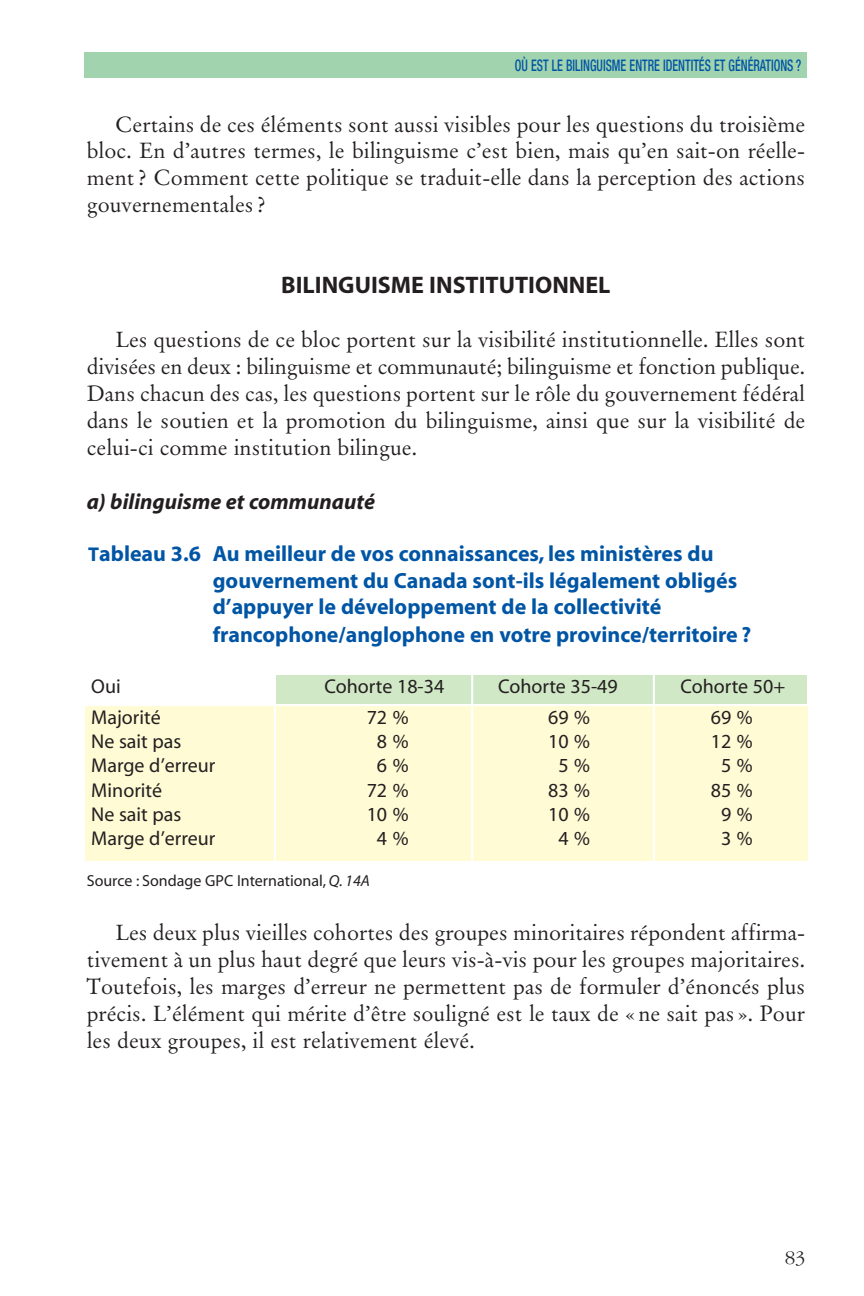
<style>
.page{position:relative;width:864px;height:1296px;background:#fff}
.page>*{position:absolute;margin:0;border:0;box-sizing:border-box;transform-origin:0 0}
.t1{font:700 24px "Myriad";color:#231f20}
.t2{font:22px/27px "Garamand Classic";color:#231f20;text-align:justify}
.t3{font:700 22px/26.8px "Myriad";color:#0155a5}
.t4{font:italic 700 22px "Myriad";color:#231f20}
.t5{font:20px "Myriad";color:#231f20}
.t6{font:300 20px "Garamond";color:#231f20}
.t7{font:500 condensed 16px "Helvetica Neue";color:#0155a5;scale:.75 1}
.t8{font:16px "Myriad";color:#231f20}
.s1{font-size:20px}
.s2{font-style:italic}
</style>
<div class="page">
<div style="left:276px;top:675px;width:531px;height:28px;background:#d1e8c6"></div>
<div style="left:85px;top:706px;width:722px;height:155px;background:#fffbd5"></div>
<hr style="left:274px;top:674px;width:2px;height:189px;background:#fff">
<hr style="left:471px;top:674px;width:2px;height:188px;background:#fff">
<hr style="left:653px;top:673px;width:2px;height:191px;background:#fff">
<div style="left:85px;top:53px;width:722px;height:25px;background:#a1d4ae"></div>
<p class="t7" style="left:515px;top:60px;width:383px">OÙ EST LE BILINGUISME ENTRE IDENTITÉS ET GÉNÉRATIONS ?</p>
<p class="t2" style="left:87px;top:110px;width:720px;text-indent:29px">Certains de ces éléments sont aussi visibles pour les questions du troisième bloc. En d’autres termes, le bilinguisme c’est bien, mais qu’en sait-on réelle&shy;ment ? Comment cette politique se traduit-elle dans la perception des actions gouvernementales ?</p>
<p class="t1" style="left:281px;top:276px;width:331px">BILINGUISME INSTITUTIONNEL</p>
<p class="t2" style="left:87px;top:326px;width:720px;text-indent:29px">Les questions de ce bloc portent sur la visibilité institutionnelle. Elles sont divisées en deux : bilinguisme et communauté; bilinguisme et fonction publique.<br>Dans chacun des cas, les questions portent sur le rôle du gouvernement fédéral dans le soutien et la promotion du bilinguisme, ainsi que sur la visibilité de celui-ci comme institution bilingue.</p>
<p class="t4" style="left:87px;top:493px;width:290px">a) bilinguisme et communauté</p>
<p class="t3" style="left:213px;top:542px;width:540px;text-indent:-125px"><span class="s1">T</span>ableau 3.6 Au meilleur de vos connaissances, les ministères du gouvernement du Canada sont-ils légalement obligés d’appuyer le développement de la collectivité francophone/anglophone en votre province/territoire ?</p>
<p class="t5" style="left:91px;top:679px;width:31px">Oui</p>
<p class="t5" style="left:324px;top:679px;width:121px">Cohorte 18-34</p>
<p class="t5" style="left:498px;top:679px;width:121px">Cohorte 35-49</p>
<p class="t5" style="left:680px;top:679px;width:107px">Cohorte 50+</p>
<p class="t5" style="left:91px;top:710px;width:71px">Majorité</p>
<p class="t5" style="left:367px;top:710px;width:43px">72 %</p>
<p class="t5" style="left:548px;top:710px;width:43px">69 %</p>
<p class="t5" style="left:711px;top:710px;width:43px">69 %</p>
<p class="t5" style="left:91px;top:734px;width:92px">Ne sait pas</p>
<p class="t5" style="left:377px;top:734px;width:33px">8 %</p>
<p class="t5" style="left:548px;top:734px;width:43px">10 %</p>
<p class="t5" style="left:711px;top:734px;width:43px">12 %</p>
<p class="t5" style="left:91px;top:758px;width:126px">Marge d’erreur</p>
<p class="t5" style="left:377px;top:758px;width:33px">6 %</p>
<p class="t5" style="left:559px;top:758px;width:33px">5 %</p>
<p class="t5" style="left:721px;top:758px;width:33px">5 %</p>
<p class="t5" style="left:91px;top:782px;width:73px">Minorité</p>
<p class="t5" style="left:367px;top:782px;width:43px">72 %</p>
<p class="t5" style="left:548px;top:782px;width:43px">83 %</p>
<p class="t5" style="left:711px;top:782px;width:43px">85 %</p>
<p class="t5" style="left:91px;top:807px;width:92px">Ne sait pas</p>
<p class="t5" style="left:367px;top:807px;width:43px">10 %</p>
<p class="t5" style="left:548px;top:807px;width:43px">10 %</p>
<p class="t5" style="left:721px;top:807px;width:33px">9 %</p>
<p class="t5" style="left:91px;top:831px;width:126px">Marge d’erreur</p>
<p class="t5" style="left:377px;top:831px;width:33px">4 %</p>
<p class="t5" style="left:559px;top:831px;width:33px">4 %</p>
<p class="t5" style="left:721px;top:831px;width:33px">3 %</p>
<p class="t8" style="left:87px;top:875px;width:285px">Source : Sondage GPC International, <span class="s2">Q. 14A</span></p>
<p class="t2" style="left:87px;top:919px;width:720px;text-indent:29px">Les deux plus vieilles cohortes des groupes minoritaires répondent affirma&shy;tivement à un plus haut degré que leurs vis-à-vis pour les groupes majoritaires.<br>Toutefois, les marges d’erreur ne permettent pas de formuler d’énoncés plus précis. L’élément qui mérite d’être souligné est le taux de « ne sait pas ». Pour les deux groupes, il est relativement élevé.</p>
<p class="t6" style="left:785px;top:1245px;width:21px">83</p>
</div>
